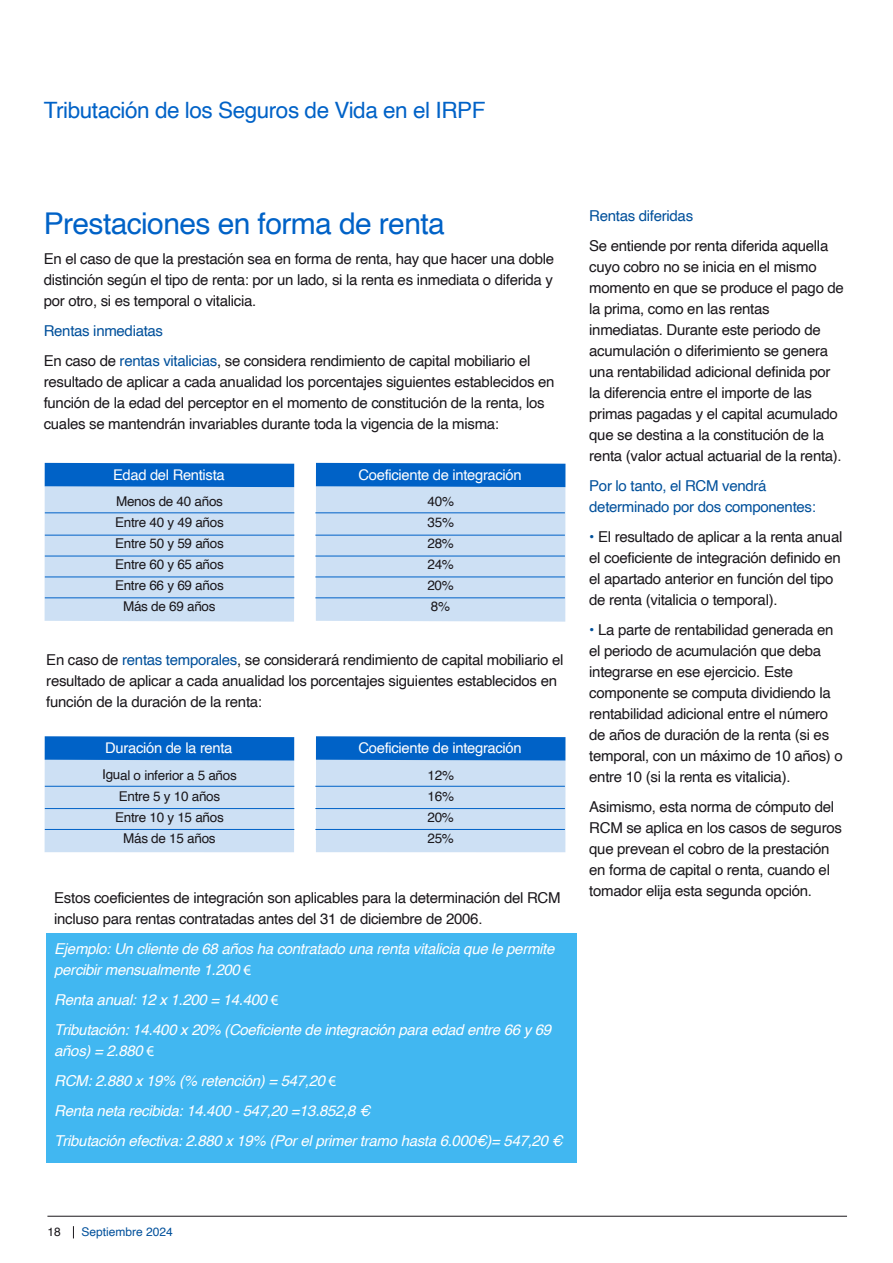
<style>
.page{position:relative;width:893px;height:1263px;background:#fff}
.page>*{position:absolute;margin:0;border:0;box-sizing:border-box;transform-origin:0 0}
.t1{font:30px "Helvetica";letter-spacing:-.02em;color:#0062c7}
.t2{font:22.5px "Helvetica";letter-spacing:-.02em;color:#0062c7}
.t3{font:15px/21px "Helvetica";letter-spacing:-.02em;color:#1a171b}
.t4{font:italic 15px/30px "Helvetica";letter-spacing:-.02em;color:#fff}
.t5{font:15px/21px "Helvetica";letter-spacing:-.02em;color:#00509b}
.t6{font:14.7px "Helvetica";letter-spacing:-.025em;color:#fff}
.t7{font:13.5px/21px "Helvetica";letter-spacing:-.025em;color:#1a171b;text-align:center}
.t8{font:12px "Helvetica";color:#00509b}
.t9{font:12px "Helvetica";color:#1a171b}
.s1{color:#00509b}
.s2{font-family:"Myriad Pro";font-style:normal}
</style>
<div class="page">
<div style="left:46px;top:933px;width:531px;height:230px;background:#41b7f1"></div>
<svg style="left:45px;top:463px;width:249px;height:159px;background:#abcbec"></svg>
<svg style="left:316px;top:463px;width:249px;height:159px;background:#abcbec"></svg>
<hr style="left:45px;top:512px;width:249px;height:1px;background:#0062c7">
<hr style="left:315px;top:512px;width:250px;height:1px;background:#0062c7">
<hr style="left:45px;top:535px;width:249px;height:1px;background:#0062c7">
<hr style="left:315px;top:535px;width:250px;height:1px;background:#0062c7">
<hr style="left:45px;top:556px;width:249px;height:1px;background:#0062c7">
<hr style="left:315px;top:556px;width:250px;height:1px;background:#0062c7">
<hr style="left:45px;top:577px;width:249px;height:1px;background:#0062c7">
<hr style="left:315px;top:577px;width:250px;height:1px;background:#0062c7">
<hr style="left:45px;top:597px;width:249px;height:1px;background:#0062c7">
<hr style="left:315px;top:597px;width:250px;height:1px;background:#0062c7">
<svg style="left:45px;top:736px;width:249px;height:116px;background:#a2c5ea"></svg>
<svg style="left:316px;top:736px;width:249px;height:116px;background:#a2c5ea"></svg>
<hr style="left:45px;top:786px;width:249px;height:1px;background:#0062c7">
<hr style="left:315px;top:786px;width:250px;height:1px;background:#0062c7">
<hr style="left:45px;top:808px;width:249px;height:1px;background:#0062c7">
<hr style="left:315px;top:808px;width:250px;height:1px;background:#0062c7">
<hr style="left:45px;top:829px;width:249px;height:1px;background:#0062c7">
<hr style="left:315px;top:829px;width:250px;height:1px;background:#0062c7">
<hr style="left:47px;top:1216px;width:800px;height:1px;background:#1a171b">
<svg style="left:73px;top:1226px;width:1px;height:12px"></svg>
<h2 class="t2" style="left:44px;top:93px;width:443px">Tributación de los Seguros de Vida en el IRPF</h2>
<h1 class="t1" style="left:44px;top:200px;width:403px">Prestaciones en forma de renta</h1>
<p class="t3" style="left:44px;top:248px;width:512px;text-align:justify">En el caso de que la prestación sea en forma de renta, hay que hacer una doble distinción según el tipo de renta: por un lado, si la renta es inmediata o diferida y por otro, si es temporal o vitalicia.</p>
<p class="t3" style="left:44px;top:316px;width:488px;line-height:30px"><span class="s1">Rentas inmediatas<br></span>En caso de <span class="s1">rentas vitalicias</span>, se considera rendimiento de capital mobiliario el</p>
<p class="t3" style="left:44px;top:371px;width:512px">resultado de aplicar a cada anualidad los porcentajes siguientes establecidos en función de la edad del perceptor en el momento de constitución de la renta, los cuales se mantendrán invariables durante toda la vigencia de la misma:</p>
<p class="t6" style="left:113px;top:463px;width:113px">Edad del Rentista</p>
<p class="t7" style="left:115px;top:491px;width:110px">Menos de 40 años<br>Entre 40 y 49 años<br>Entre 50 y 59 años<br>Entre 60 y 65 años<br>Entre 66 y 69 años<br>Más de 69 años</p>
<p class="t6" style="left:359px;top:463px;width:165px">Coeficiente de integración</p>
<p class="t7" style="left:427px;top:491px;width:28px;text-align:justify">40% 35% 28% 24% 20% 8%</p>
<p class="t3" style="left:46px;top:649px;width:519px">En caso de <span class="s1">rentas temporales</span>, se considerará rendimiento de capital mobiliario el resultado de aplicar a cada anualidad los porcentajes siguientes establecidos en función de la duración de la renta:</p>
<p class="t6" style="left:105px;top:737px;width:129px">Duración de la renta</p>
<p class="t7" style="left:102px;top:765px;width:136px">Igual o inferior a 5 años<br>Entre 5 y 10 años<br>Entre 10 y 15 años<br>Más de 15 años</p>
<p class="t6" style="left:359px;top:737px;width:165px">Coeficiente de integración</p>
<p class="t7" style="left:427px;top:765px;width:28px;text-align:justify">12% 16% 20% 25%</p>
<p class="t3" style="left:54px;top:887px;width:508px">Estos coeficientes de integración son aplicables para la determinación del RCM incluso para rentas contratadas antes del 31 de diciembre de 2006.</p>
<p class="t4" style="left:54px;top:938px;width:502px;line-height:21px">Ejemplo: Un cliente de 68 años ha contratado una renta vitalicia que le permite percibir mensualmente 1.200 <span class="s2">€</span></p>
<p class="t4" style="left:54px;top:985px;width:498px">Renta anual: 12 x 1.200 = 14.400 <span class="s2">€<br></span>Tributación: 14.400 x 20% (Coeficiente de integración para edad entre 66 y 69</p>
<p class="t4" style="left:54px;top:1036px;width:510px">años) = 2.880 <span class="s2">€<br></span>RCM: 2.880 x 19% (% retención) = 547,20 <span class="s2">€<br></span>Renta neta recibida: 14.400 - 547,20 =13.852,8 €<br>Tributación efectiva: 2.880 x 19% (Por el primer tramo hasta 6.000€)= 547,20 €</p>
<p class="t5" style="left:589px;top:206px;width:105px">Rentas diferidas</p>
<p class="t3" style="left:589px;top:236px;width:256px">Se entiende por renta diferida aquella cuyo cobro no se inicia en el mismo momento en que se produce el pago de la prima, como en las rentas inmediatas. Durante este periodo de acumulación o diferimiento se genera una rentabilidad adicional definida por la diferencia entre el importe de las primas pagadas y el capital acumulado que se destina a la constitución de la renta (valor actual actuarial de la renta).</p>
<p class="t5" style="left:589px;top:476px;width:228px">Por lo tanto, el RCM vendrá determinado por dos componentes:</p>
<p class="t3" style="left:589px;top:527px;width:255px"><span class="s1">•</span> El resultado de aplicar a la renta anual el coeficiente de integración definido en el apartado anterior en función del tipo de renta (vitalicia o temporal).</p>
<p class="t3" style="left:589px;top:620px;width:255px"><span class="s1">•</span> La parte de rentabilidad generada en el periodo de acumulación que deba integrarse en ese ejercicio. Este componente se computa dividiendo la rentabilidad adicional entre el número de años de duración de la renta (si es temporal, con un máximo de 10 años) o entre 10 (si la renta es vitalicia).</p>
<p class="t3" style="left:589px;top:797px;width:254px">Asimismo, esta norma de cómputo del RCM se aplica en los casos de seguros que prevean el cobro de la prestación en forma de capital o renta, cuando el tomador elija esta segunda opción.</p>
<p class="t9" style="left:48px;top:1222px;width:15px">18</p>
<p class="t8" style="left:81px;top:1222px;width:93px">Septiembre 2024</p>
</div>
